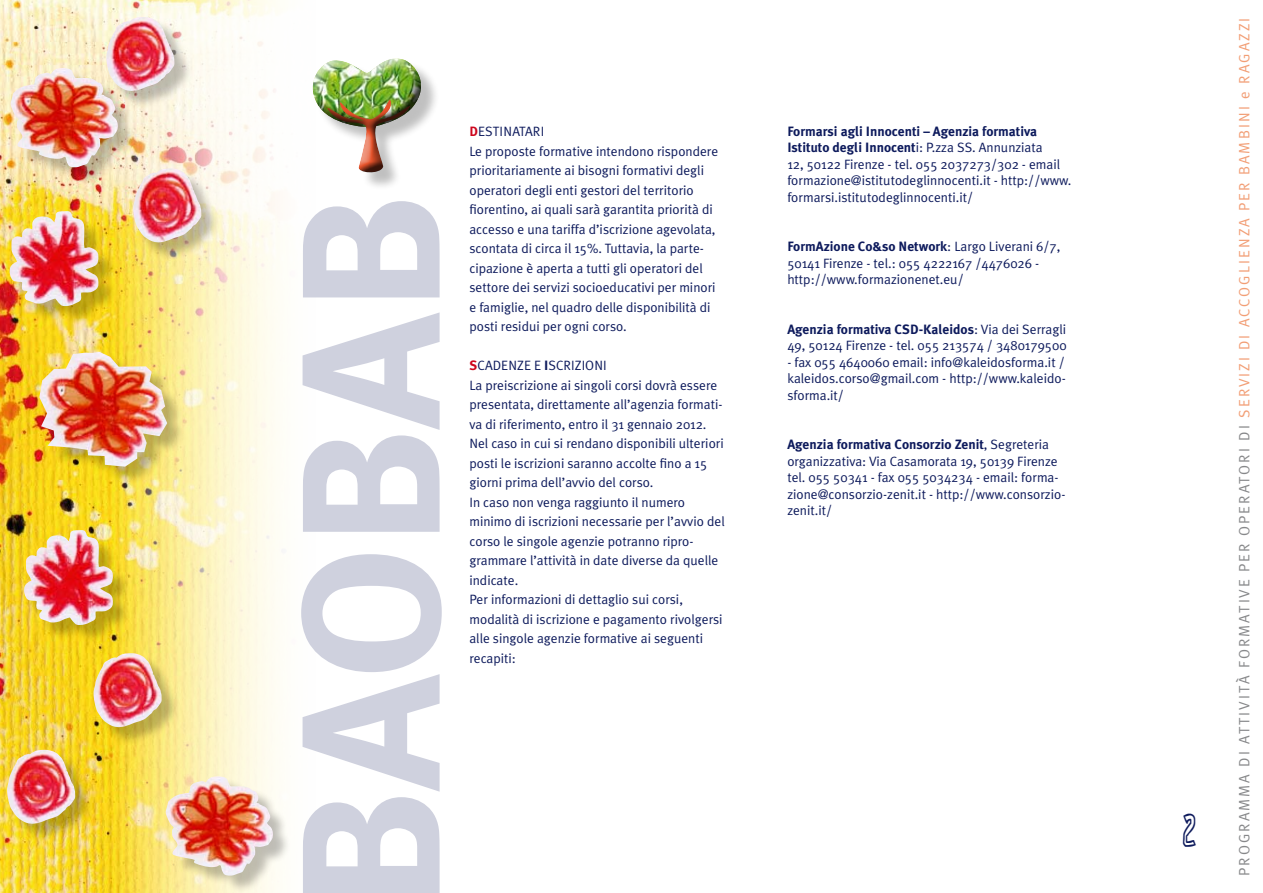
<style>
.page{position:relative;width:1263px;height:893px;background:#fff}
.page>*{position:absolute;margin:0;border:0;box-sizing:border-box;transform-origin:0 0}
.t1{font:700 196.5px "Meta Plus";color:#cfd1de}
.t2{font:30px "Anime I";color:#0d1a5c}
.t3{font:15px "Meta Plus Normal";letter-spacing:.13em;color:#87888a}
.t4{font:13.5px/19.5px "Meta Plus Normal";color:#0d1a5c}
.t5{font:700 13.5px/16.5px "Meta Plus";color:#0d1a5c}
.s1{font-family:"Meta Plus";font-weight:700;color:#cd071e}
.s2{font-family:"Meta Plus";font-weight:700}
.s3{font-family:"Meta Plus Normal";font-weight:400}
.s4{color:#f29e75}
</style>
<div class="page">
<img style="left:0;top:0;width:278px;height:893px">
<div style="left:315px;top:61px;width:124px;height:129px;background:#000;opacity:.25"></div>
<div style="left:310px;top:56px;width:111px;height:117px;background:#fff;opacity:.75"></div>
<div style="left:310px;top:65px;width:111px;height:108px;background:#000;opacity:.75"></div>
<div style="left:13px;top:70px;width:122px;height:115px;background:#000;opacity:.25"></div>
<img style="left:10px;top:68px;width:108px;height:99px">
<div style="left:42px;top:354px;width:143px;height:130px;background:#000;opacity:.25"></div>
<img style="left:39px;top:352px;width:128px;height:115px">
<div style="left:168px;top:779px;width:123px;height:114px;background:#000;opacity:.25"></div>
<img style="left:165px;top:776px;width:108px;height:100px">
<div style="left:26px;top:532px;width:105px;height:111px;background:#000;opacity:.25"></div>
<img style="left:23px;top:530px;width:90px;height:96px">
<div style="left:12px;top:213px;width:104px;height:111px;background:#000;opacity:.25"></div>
<img style="left:9px;top:211px;width:90px;height:96px">
<div style="left:96px;top:655px;width:84px;height:91px;background:#000;opacity:.25"></div>
<img style="left:94px;top:653px;width:68px;height:75px">
<div style="left:9px;top:752px;width:85px;height:90px;background:#000;opacity:.25"></div>
<img style="left:7px;top:750px;width:68px;height:75px">
<div style="left:109px;top:19px;width:84px;height:90px;background:#000;opacity:.25"></div>
<img style="left:106px;top:17px;width:68px;height:75px">
<div style="left:135px;top:171px;width:85px;height:90px;background:#000;opacity:.25"></div>
<img style="left:133px;top:168px;width:68px;height:75px">
<h1 class="t1" style="left:258px;top:910px;width:718px;rotate:-90deg">BAOBAB</h1>
<p class="t4" style="left:469px;top:122px;width:250px"><span class="s1">D</span>ESTINATARI<br>Le proposte formative intendono rispondere prioritariamente ai bisogni formativi degli operatori degli enti gestori del territorio fiorentino, ai quali sarà garantita priorità di accesso e una tariffa d’iscrizione agevolata, scontata di circa il 15%. Tuttavia, la parte&shy;cipazione è aperta a tutti gli operatori del settore dei servizi socioeducativi per minori e famiglie, nel quadro delle disponibilità di posti residui per ogni corso.</p>
<p class="t4" style="left:469px;top:355px;width:257px"><span class="s1">S</span>CADENZE E <span class="s2">I</span>SCRIZIONI<br>La preiscrizione ai singoli corsi dovrà essere presentata, direttamente all’agenzia formati&shy;va di riferimento, entro il 31 gennaio 2012.<br>Nel caso in cui si rendano disponibili ulteriori posti le iscrizioni saranno accolte fino a 15 giorni prima dell’avvio del corso.<br>In caso non venga raggiunto il numero minimo di iscrizioni necessarie per l’avvio del corso le singole agenzie potranno ripro&shy;grammare l’attività in date diverse da quelle indicate.<br>Per informazioni di dettaglio sui corsi, modalità di iscrizione e pagamento rivolgersi alle singole agenzie formative ai seguenti recapiti:</p>
<p class="t5" style="left:787px;top:123px;width:257px">Formarsi agli Innocenti – Agenzia formativa<br>Istituto degli Innocent<span class="s3">i: P.zza SS. Annunziata</span></p>
<p class="t4" style="left:787px;top:156px;width:286px;line-height:16.5px">12, 50122 Firenze - tel. 055 2037273/302 - email formazione@istitutodeglinnocenti.it - http://www. formarsi.istitutodeglinnocenti.it/</p>
<p class="t5" style="left:787px;top:238px;width:275px">FormAzione Co&amp;so Network<span class="s3">: Largo Liverani 6/7,</span></p>
<p class="t4" style="left:787px;top:255px;width:253px;line-height:16.5px">50141 Firenze - tel.: 055 4222167 /4476026 - http://www.formazionenet.eu/</p>
<p class="t5" style="left:787px;top:321px;width:280px">Agenzia formativa CSD-Kaleidos<span class="s3">: Via dei Serragli</span></p>
<p class="t4" style="left:787px;top:336px;width:281px">49, 50124 Firenze - tel. 055 213574 / 3480179500</p>
<p class="t4" style="left:787px;top:354px;width:280px;line-height:16.5px;text-align:justify">- fax 055 4640060 email: info@kaleidosforma.it / kaleidos.corso@gmail.com - http://www.kaleido&shy;sforma.it/</p>
<p class="t5" style="left:787px;top:436px;width:263px">Agenzia formativa Consorzio Zenit<span class="s3">, Segreteria</span></p>
<p class="t4" style="left:787px;top:453px;width:280px;line-height:16.5px">organizzativa: Via Casamorata 19, 50139 Firenze tel. 055 50341 - fax 055 5034234 - email: forma&shy;zione@consorzio-zenit.it - http://www.consorzio&shy;zenit.it/</p>
<h2 class="t2" style="left:1183px;top:814px;width:14px">2</h2>
<p class="t3" style="left:1235px;top:876px;width:859px;rotate:-90deg">PROGRAMMA DI ATTIVITÀ FORMATIVE PER OPERATORI DI <span class="s4">SERVIZI DI ACCOGLIENZA PER BAMBINI e RAGAZZI</span></p>
</div>
